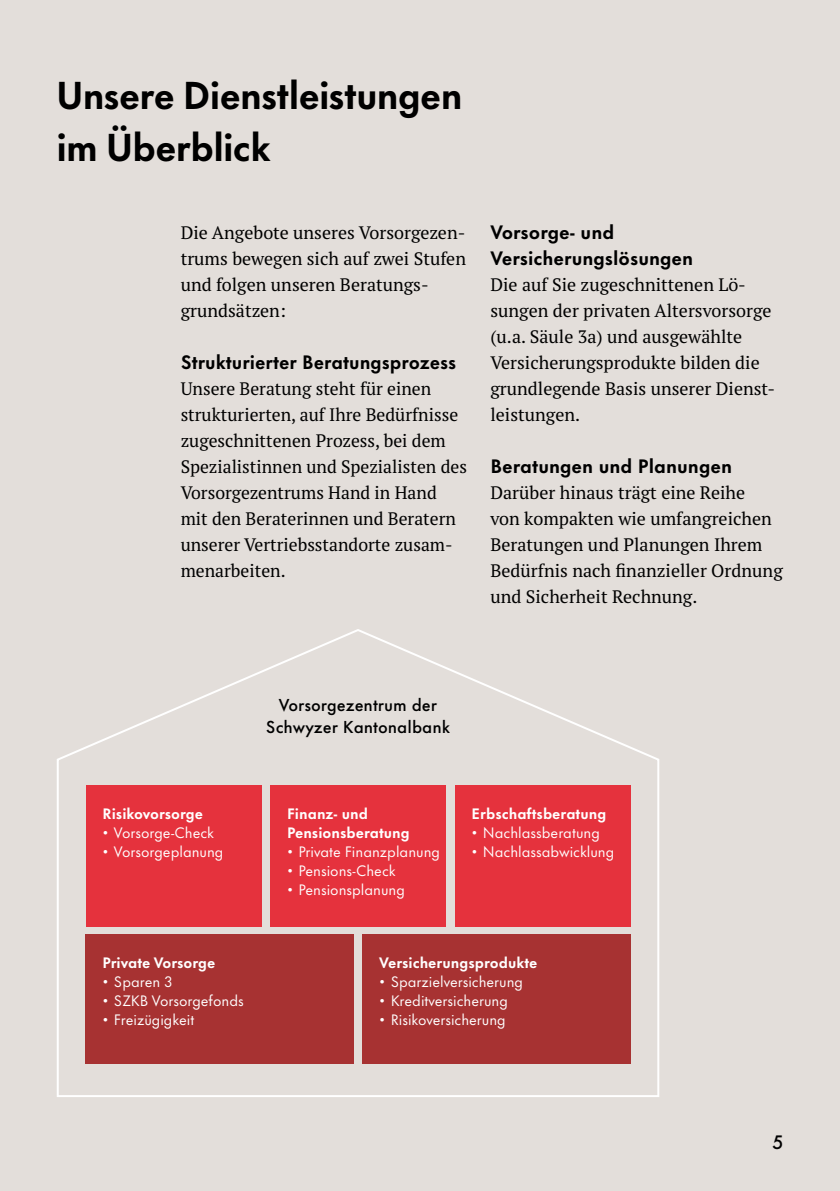
<style>
.page{position:relative;width:840px;height:1191px;background:#fff}
.page>*{position:absolute;margin:0;border:0;box-sizing:border-box;transform-origin:0 0}
.t1{font:700 36px/52px "Futura Now Headline";color:#000}
.t2{font:18px/26px "PT Serif Pro";color:#000}
.t3{font:700 18px/26px "Futura Now Text";color:#000}
.t4{font:500 18px "Futura Now Text";color:#000}
.t5{font:500 16px/22px "Futura Now Text";color:#000;text-align:center}
.t6{font:14px "Futura Now Text";color:#fff}
.t7{font:700 14px/19px "Futura Now Text";color:#fff}
</style>
<div class="page">
<div style="left:0;top:0;width:839px;height:1191px;background:#e3deda"></div>
<svg style="left:57px;top:629px;width:603px;height:468px"></svg>
<h1 class="t1" style="left:57px;top:66px;width:406px">Unsere Dienstleistungen im Überblick</h1>
<p class="t2" style="left:180px;top:219px;width:287px">Die Angebote unseres Vorsorgezen&shy;trums bewegen sich auf zwei Stufen und folgen unseren Beratungs&shy;grundsätzen:</p>
<p class="t3" style="left:180px;top:347px;width:277px">Strukturierter Beratungsprozess</p>
<p class="t2" style="left:180px;top:375px;width:288px">Unsere Beratung steht für einen strukturierten, auf Ihre Bedürfnisse zugeschnittenen Prozess, bei dem<br>Spezialistinnen und Spezialisten des<br>Vorsorgezentrums Hand in Hand mit den Beraterinnen und Beratern unserer Vertriebsstandorte zusam&shy;menarbeiten.</p>
<p class="t3" style="left:490px;top:217px;width:204px">Vorsorge- und<br>Versicherungslösungen</p>
<p class="t2" style="left:490px;top:271px;width:286px">Die auf Sie zugeschnittenen Lö&shy;sungen der privaten Altersvorsorge (u.a. Säule 3a) und ausgewählte<br>Versicherungsprodukte bilden die grundlegende Basis unserer Dienst&shy;leistungen.</p>
<p class="t3" style="left:490px;top:451px;width:243px">Beratungen und Planungen</p>
<p class="t2" style="left:490px;top:479px;width:294px">Darüber hinaus trägt eine Reihe<br>von kompakten wie umfangreichen<br>Beratungen und Planungen Ihrem<br>Bedürfnis nach finanzieller Ordnung und Sicherheit Rechnung.</p>
<p class="t5" style="left:266px;top:692px;width:185px">Vorsorgezentrum der<br>Schwyzer Kantonalbank</p>
<p class="t7" style="left:103px;top:803px;width:102px">Risikovorsorge</p>
<p class="t6" style="left:103px;top:821px;width:113px">• Vorsorge-Check</p>
<p class="t6" style="left:103px;top:840px;width:122px">• Vorsorgeplanung</p>
<p class="t7" style="left:103px;top:952px;width:114px">Private Vorsorge</p>
<p class="t6" style="left:103px;top:970px;width:71px">• Sparen 3</p>
<p class="t6" style="left:103px;top:989px;width:142px">• SZKB Vorsorgefonds</p>
<p class="t6" style="left:103px;top:1008px;width:93px">• Freizügigkeit</p>
<p class="t7" style="left:287px;top:803px;width:124px">Finanz- und<br>Pensionsberatung</p>
<p class="t6" style="left:287px;top:840px;width:154px">• Private Finanzplanung</p>
<p class="t6" style="left:287px;top:859px;width:110px">• Pensions-Check</p>
<p class="t6" style="left:287px;top:878px;width:119px">• Pensionsplanung</p>
<p class="t7" style="left:471px;top:803px;width:136px">Erbschaftsberatung</p>
<p class="t6" style="left:471px;top:821px;width:130px">• Nachlassberatung</p>
<p class="t6" style="left:471px;top:840px;width:144px">• Nachlassabwicklung</p>
<p class="t7" style="left:379px;top:952px;width:159px">Versicherungsprodukte</p>
<p class="t6" style="left:379px;top:970px;width:145px">• Sparzielversicherung</p>
<p class="t6" style="left:379px;top:989px;width:130px">• Kreditversicherung</p>
<p class="t6" style="left:379px;top:1008px;width:128px">• Risikoversicherung</p>
<p class="t4" style="left:772px;top:1127px;width:12px">5</p>
</div>
